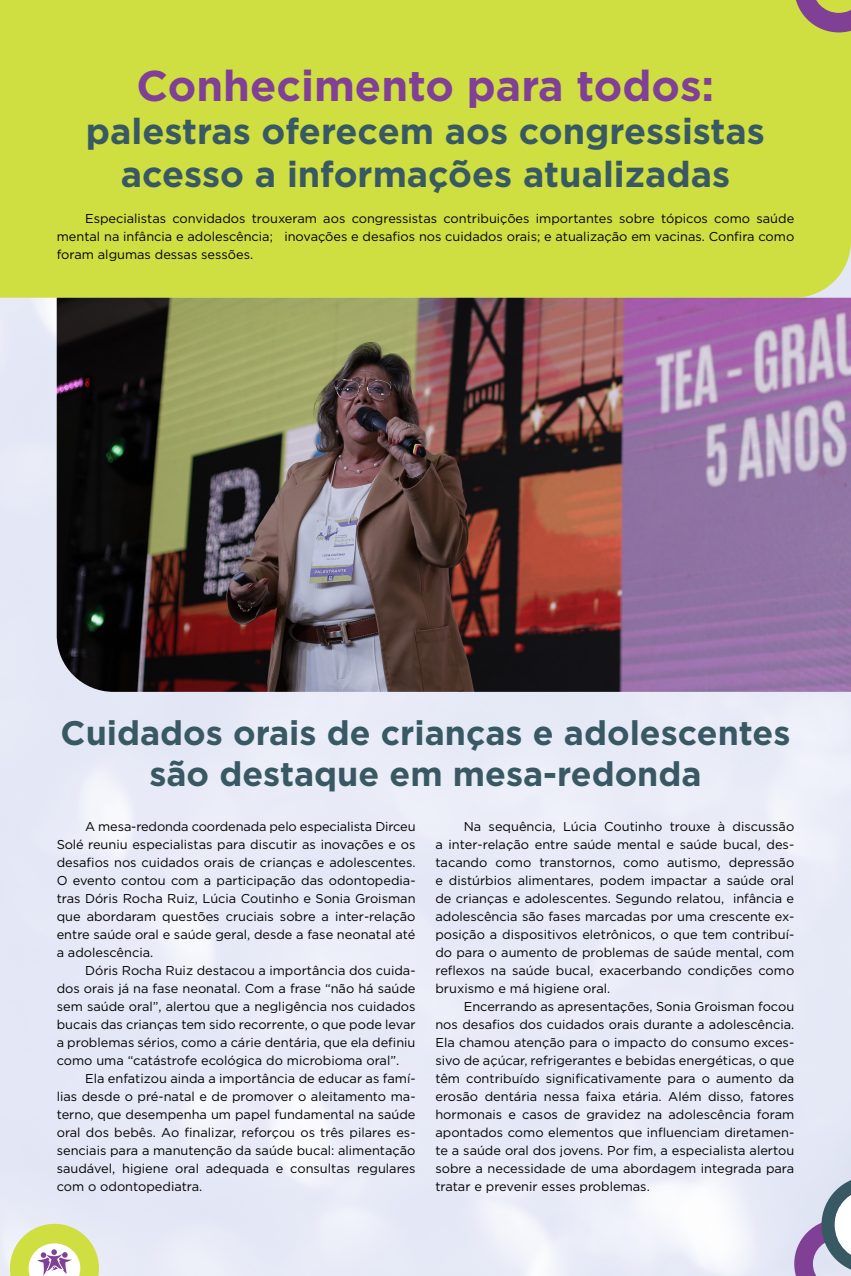
<style>
.page{position:relative;width:851px;height:1276px;background:#fff}
.page>*{position:absolute;margin:0;border:0;box-sizing:border-box;transform-origin:0 0}
.t1{font:700 43px "Gotham";color:#804096}
.t2{font:700 36px/43.2px "Gotham";color:#385963;text-align:center}
.t3{font:700 34px/40.8px "Gotham";color:#385963;text-align:center}
.t4{font:12.8px/18px "Gotham";color:#000;text-align:justify}
</style>
<div class="page">
<div style="left:0;top:0;width:850px;height:298px;background:#cfde40"></div>
<img style="left:57px;top:298px;width:793px;height:394px">
<svg style="left:794px;top:1176px;width:56px;height:100px;background:#afadc6"></svg>
<svg style="left:794px;top:0;width:56px;height:32px;background:#a18271"></svg>
<svg style="left:10px;top:1223px;width:89px;height:53px"></svg>
<h1 class="t1" style="left:137px;top:57px;width:579px">Conhecimento para todos:</h1>
<h2 class="t2" style="left:86px;top:110px;width:680px">palestras oferecem aos congressistas acesso a informações atualizadas</h2>
<p class="t4" style="left:57px;top:210px;width:739px;text-indent:28px">Especialistas convidados trouxeram aos congressistas contribuições importantes sobre tópicos como saúde mental na infância e adolescência; inovações e desafios nos cuidados orais; e atualização em vacinas. Confira como foram algumas dessas sessões.</p>
<h3 class="t3" style="left:61px;top:712px;width:731px">Cuidados orais de crianças e adolescentes são destaque em mesa-redonda</h3>
<p class="t4" style="left:57px;top:817px;width:360px;text-indent:28px">A mesa-redonda coordenada pelo especialista Dirceu Solé reuniu especialistas para discutir as inovações e os desafios nos cuidados orais de crianças e adolescentes.<br>O evento contou com a participação das odontopedia&shy;tras Dóris Rocha Ruiz, Lúcia Coutinho e Sonia Groisman que abordaram questões cruciais sobre a inter-relação entre saúde oral e saúde geral, desde a fase neonatal até a adolescência.</p>
<p class="t4" style="left:57px;top:961px;width:360px;text-indent:28px">Dóris Rocha Ruiz destacou a importância dos cuida&shy;dos orais já na fase neonatal. Com a frase “não há saúde sem saúde oral”, alertou que a negligência nos cuidados bucais das crianças tem sido recorrente, o que pode levar a problemas sérios, como a cárie dentária, que ela definiu como uma “catástrofe ecológica do microbioma oral”.</p>
<p class="t4" style="left:57px;top:1069px;width:360px;text-indent:28px">Ela enfatizou ainda a importância de educar as famí&shy;lias desde o pré-natal e de promover o aleitamento ma&shy;terno, que desempenha um papel fundamental na saúde oral dos bebês. Ao finalizar, reforçou os três pilares es&shy;senciais para a manutenção da saúde bucal: alimentação saudável, higiene oral adequada e consultas regulares com o odontopediatra.</p>
<p class="t4" style="left:435px;top:817px;width:360px;text-indent:28px">Na sequência, Lúcia Coutinho trouxe à discussão a inter-relação entre saúde mental e saúde bucal, des&shy;tacando como transtornos, como autismo, depressão e distúrbios alimentares, podem impactar a saúde oral de crianças e adolescentes. Segundo relatou, infância e adolescência são fases marcadas por uma crescente ex&shy;posição a dispositivos eletrônicos, o que tem contribuí&shy;do para o aumento de problemas de saúde mental, com reflexos na saúde bucal, exacerbando condições como bruxismo e má higiene oral.</p>
<p class="t4" style="left:435px;top:997px;width:360px;text-indent:28px">Encerrando as apresentações, Sonia Groisman focou nos desafios dos cuidados orais durante a adolescência.<br>Ela chamou atenção para o impacto do consumo exces&shy;sivo de açúcar, refrigerantes e bebidas energéticas, o que têm contribuído significativamente para o aumento da erosão dentária nessa faixa etária. Além disso, fatores hormonais e casos de gravidez na adolescência foram apontados como elementos que influenciam diretamen&shy;te a saúde oral dos jovens. Por fim, a especialista alertou sobre a necessidade de uma abordagem integrada para tratar e prevenir esses problemas.</p>
</div>
